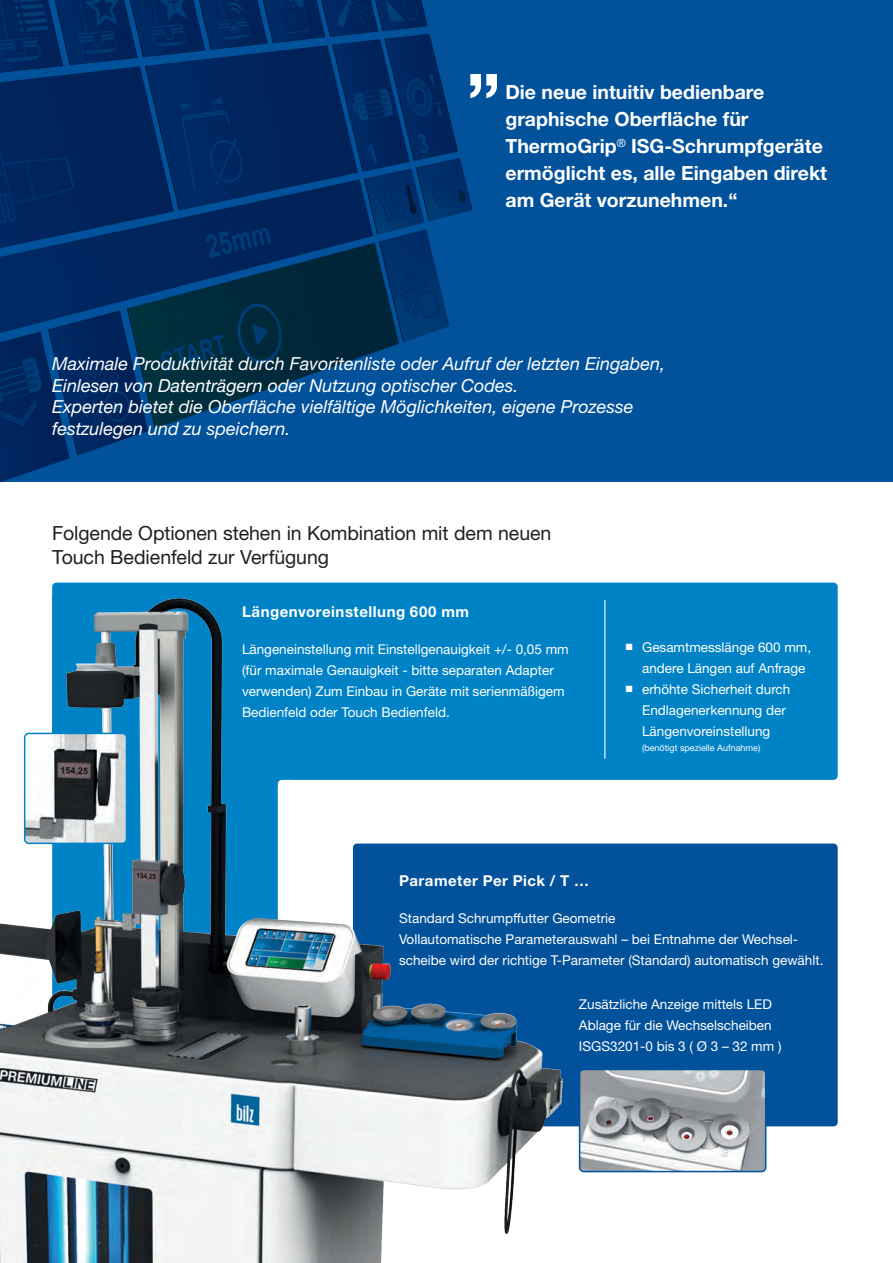
<style>
.page{position:relative;width:893px;height:1263px;background:#fff}
.page>*{position:absolute;margin:0;border:0;box-sizing:border-box;transform-origin:0 0}
.t1{font:700 75px "Helvetica Neue LT";color:#fff}
.t2{font:700 19.5px/27px "Helvetica Neue LT";color:#fff}
.t3{font:19.5px/24px "Helvetica Neue LT";letter-spacing:-.005em;color:#231f20}
.t4{font:italic 18px/21.6px "Helvetica Neue LT";color:#fff}
.t5{font:700 15px "Helvetica Neue LT";letter-spacing:.035em;color:#fff}
.t6{font:13.5px/21px "Helvetica Neue LT";color:#fff}
.t7{font:9px "Helvetica Neue LT";color:#fff}
.s1{font-family:"Arial"}
</style>
<div class="page">
<div style="left:52px;top:583px;width:786px;height:197px;background:#0083c6;border-radius:4px"></div>
<div style="left:353px;top:843px;width:485px;height:283px;background:#01519b;border-radius:4px"></div>
<svg style="left:0;top:0;width:893px;height:482px;background:#004181"></svg>
<img style="left:0;top:583px;width:570px;height:680px">
<hr style="left:604px;top:600px;width:1px;height:159px;background:#fff">
<div style="left:271px;top:775px;width:15px;height:13px;background:#0083c6"></div>
<div style="left:278px;top:780px;width:17px;height:17px;background:#fff;border-radius:4px"></div>
<img style="left:25px;top:733px;width:102px;height:110px">
<div style="left:24px;top:733px;width:103px;height:111px;border:2px solid #0083c6;border-radius:4px"></div>
<img style="left:582px;top:1072px;width:184px;height:99px">
<div style="left:579px;top:1069px;width:187px;height:103px;border:2px solid #01519b;border-radius:4px"></div>
<h1 class="t1" style="left:466px;top:12px;width:36px">„</h1>
<h2 class="t2" style="left:505px;top:78px;width:323px">Die neue intuitiv bedienbare graphische Oberfläche für<br>ThermoGrip<sup>®</sup> ISG-Schrumpfgeräte ermöglicht es, alle Eingaben direkt am Gerät vorzunehmen.“</h2>
<p class="t4" style="left:52px;top:352px;width:615px">Maximale Produktivität durch Favoritenliste oder Aufruf der letzten Eingaben, Einlesen von Datenträgern oder Nutzung optischer Codes.<br>Experten bietet die Oberfläche vielfältige Möglichkeiten, eigene Prozesse festzulegen und zu speichern.</p>
<h2 class="t3" style="left:52px;top:520px;width:501px">Folgende Optionen stehen in Kombination mit dem neuen<br>Touch Bedienfeld zur Verfügung</h2>
<p class="t5" style="left:242px;top:602px;width:229px">Längenvoreinstellung 600 mm</p>
<p class="t6" style="left:242px;top:638px;width:328px">Längeneinstellung mit Einstellgenauigkeit +/- 0,05 mm (für maximale Genauigkeit - bitte separaten Adapter verwenden) Zum Einbau in Geräte mit serienmäßigem Bedienfeld oder Touch Bedienfeld.</p>
<p class="t6" style="left:642px;top:636px;width:171px;text-indent:-17px"><span class="s1">■</span> Gesamtmesslänge 600 mm, andere Längen auf Anfrage</p>
<p class="t6" style="left:642px;top:678px;width:150px;text-indent:-17px"><span class="s1">■</span> erhöhte Sicherheit durch<br>Endlagenerkennung der<br>Längenvoreinstellung</p>
<p class="t7" style="left:642px;top:743px;width:120px">(benötigt spezielle Aufnahme)</p>
<p class="t5" style="left:399px;top:871px;width:192px">Parameter Per Pick / T …</p>
<p class="t6" style="left:399px;top:907px;width:426px">Standard Schrumpffutter Geometrie<br>Vollautomatische Parameterauswahl – bei Entnahme der Wechsel&shy;scheibe wird der richtige T-Parameter (Standard) automatisch gewählt.</p>
<p class="t6" style="left:579px;top:994px;width:204px">Zusätzliche Anzeige mittels LED<br>Ablage für die Wechselscheiben<br>ISGS3201-0 bis 3 ( Ø 3 – 32 mm )</p>
</div>
